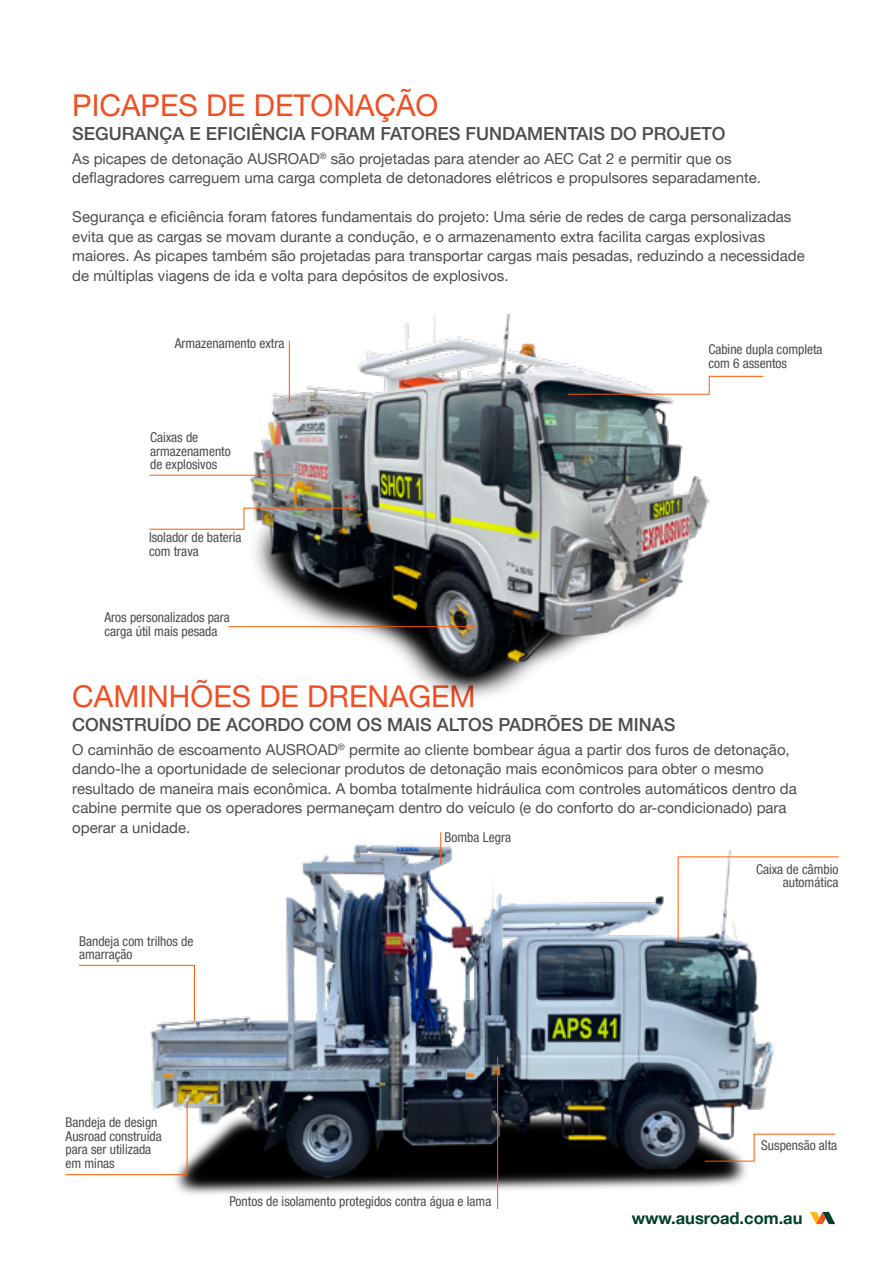
<style>
.page{position:relative;width:893px;height:1263px;background:#fff}
.page>*{position:absolute;margin:0;border:0;box-sizing:border-box;transform-origin:0 0}
.t1{font:30px "Helvetica Neue LT Pro";color:#f04e23}
.t2{font:500 18px "Helvetica Neue LT Pro";color:#4d4d4f}
.t3{font:700 16.5px "Helvetica Neue LT Pro";color:#003f2d}
.t4{font:15px/19.5px "Helvetica Neue LT Pro";color:#4d4d4f}
.t5{font:condensed 13.5px/13.5px "Helvetica Neue LTW1 G";color:#4d4d4f}
</style>
<div class="page">
<svg style="left:810px;top:1212px;width:25px;height:12px"></svg>
<img style="left:129px;top:832px;width:652px;height:367px">
<hr style="left:440px;top:832px;width:1px;height:32px;background:#ff5900">
<svg style="left:678px;top:856px;width:161px;height:85px"></svg>
<svg style="left:79px;top:965px;width:116px;height:56px"></svg>
<svg style="left:65px;top:1101px;width:123px;height:74px"></svg>
<svg style="left:704px;top:1134px;width:132px;height:27px"></svg>
<hr style="left:497px;top:1057px;width:1px;height:152px;background:#ff5900">
<img style="left:221px;top:315px;width:536px;height:383px">
<hr style="left:289px;top:341px;width:1px;height:62px;background:#ff5900">
<hr style="left:149px;top:475px;width:143px;height:1px;background:#ff5900">
<img style="left:149px;top:508px;width:209px;height:22px">
<svg style="left:567px;top:376px;width:197px;height:19px"></svg>
<hr style="left:228px;top:626px;width:247px;height:1px;background:#ff5900">
<h1 class="t1" style="left:72px;top:87px;width:368px">PICAPES DE DETONAÇÃO</h1>
<p class="t2" style="left:72px;top:123px;width:655px">SEGURANÇA E EFICIÊNCIA FORAM FATORES FUNDAMENTAIS DO PROJETO</p>
<p class="t4" style="left:72px;top:148px;width:690px">As picapes de detonação AUSROAD<sup>®</sup> são projetadas para atender ao AEC Cat 2 e permitir que os deflagradores carreguem uma carga completa de detonadores elétricos e propulsores separadamente.</p>
<p class="t4" style="left:72px;top:207px;width:734px">Segurança e eficiência foram fatores fundamentais do projeto: Uma série de redes de carga personalizadas evita que as cargas se movam durante a condução, e o armazenamento extra facilita cargas explosivas maiores. As picapes também são projetadas para transportar cargas mais pesadas, reduzindo a necessidade de múltiplas viagens de ida e volta para depósitos de explosivos.</p>
<p class="t5" style="left:175px;top:337px;width:111px">Armazenamento extra</p>
<p class="t5" style="left:150px;top:431px;width:82px">Caixas de armazenamento de explosivos</p>
<p class="t5" style="left:149px;top:531px;width:94px">Isolador de bateria com trava</p>
<p class="t5" style="left:105px;top:610px;width:127px">Aros personalizados para carga útil mais pesada</p>
<p class="t5" style="left:708px;top:343px;width:116px">Cabine dupla completa com 6 assentos</p>
<h1 class="t1" style="left:72px;top:678px;width:405px">CAMINHÕES DE DRENAGEM</h1>
<p class="t2" style="left:72px;top:713px;width:605px">CONSTRUÍDO DE ACORDO COM OS MAIS ALTOS PADRÕES DE MINAS</p>
<p class="t4" style="left:72px;top:739px;width:726px">O caminhão de escoamento AUSROAD<sup>®</sup> permite ao cliente bombear água a partir dos furos de detonação, dando-lhe a oportunidade de selecionar produtos de detonação mais econômicos para obter o mesmo resultado de maneira mais econômica. A bomba totalmente hidráulica com controles automáticos dentro da cabine permite que os operadores permaneçam dentro do veículo (e do conforto do ar-condicionado) para operar a unidade.</p>
<p class="t5" style="left:445px;top:830px;width:68px">Bomba Legra</p>
<p class="t5" style="left:79px;top:934px;width:116px">Bandeja com trilhos de amarração</p>
<p class="t5" style="left:66px;top:1116px;width:98px">Bandeja de design<br>Ausroad construída para ser utilizada em minas</p>
<p class="t5" style="left:229px;top:1195px;width:263px">Pontos de isolamento protegidos contra água e lama</p>
<p class="t5" style="left:756px;top:862px;width:84px;text-align:right">Caixa de câmbio automática</p>
<p class="t5" style="left:761px;top:1139px;width:77px">Suspensão alta</p>
<p class="t3" style="left:632px;top:1208px;width:172px">www.ausroad.com.au</p>
</div>
